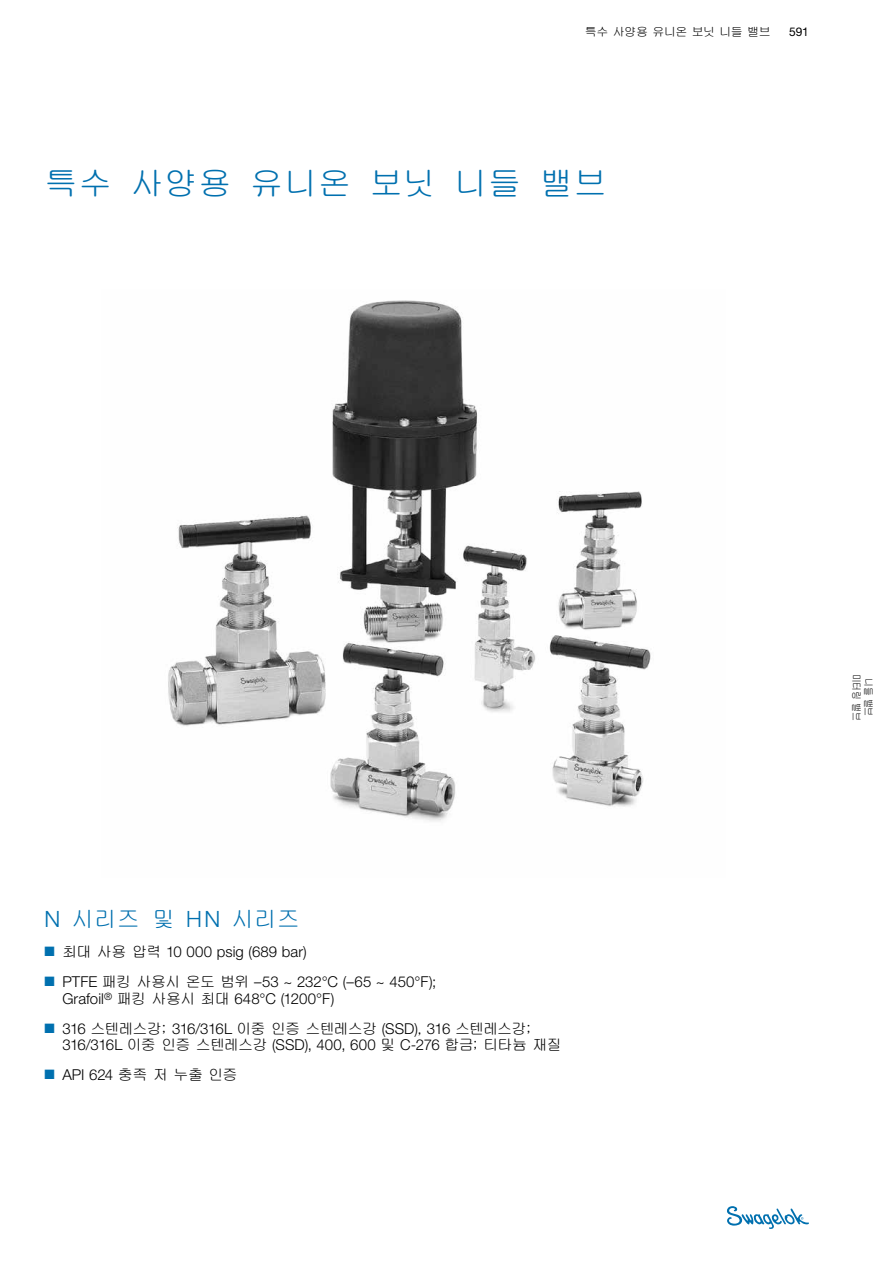
<style>
.page{position:relative;width:893px;height:1263px;background:#fff}
.page>*{position:absolute;margin:0;border:0;box-sizing:border-box;transform-origin:0 0}
.t1{font:33px "Gulim";letter-spacing:.025em;color:#0070af}
.t2{font:22.5px "Gulim";letter-spacing:.015em;color:#0070af}
.t3{font:300 15px/16.5px "Helvetica Neue LT Std";letter-spacing:.005em;color:#000}
.t4{font:15px "Gulim";letter-spacing:-.06em;color:#000}
.t5{font:12px "Gulim";letter-spacing:-.045em;color:#000}
.t6{font:12px "Helvetica Neue LT Std";color:#000}
.t7{font:10.5px "Gulim";letter-spacing:-.045em;color:#000;scale:.85 1}
.s1{font-family:"Helvetica Neue LT Std";font-weight:300}
.s2{color:#0070af}
.s3{font-family:"Gulim";font-weight:400}
</style>
<div class="page">
<svg style="left:727px;top:1206px;width:82px;height:23px"></svg>
<img style="left:168px;top:300px;width:483px;height:521px">
<p class="t5" style="left:585px;top:25px;width:187px">특수 사양용 유니온 보닛 니들 밸브</p>
<p class="t6" style="left:789px;top:24px;width:21px">591</p>
<h1 class="t1" style="left:44px;top:167px;width:564px">특수 사양용 유니온 보닛 니들 밸브</h1>
<h2 class="t2" style="left:44px;top:908px;width:257px"><span class="s1">N</span> 시리즈 및 <span class="s1">HN</span> 시리즈</h2>
<p class="t3" style="left:44px;top:943px;width:264px"><span class="s2">■</span> <span class="s3">최대 사용 압력</span> 10 000 psig (689 bar)</p>
<p class="t3" style="left:62px;top:973px;width:376px;text-indent:-18px"><span class="s2">■</span> PTFE <span class="s3">패킹 사용시 온도 범위</span> –53 ~ 232°C (–65 ~ 450°F);<br>Grafoil<sup>®</sup> <span class="s3">패킹 사용시 최대</span> 648°C (1200°F)</p>
<p class="t4" style="left:44px;top:1021px;width:488px"><span class="s2">■</span> <span class="s1">316</span> 스텐레스강; <span class="s1">316/316L</span> 이중 인증 스텐레스강 <span class="s1">(SSD)</span>, <span class="s1">316</span> 스텐레스강;</p>
<p class="t3" style="left:62px;top:1036px;width:501px">316/316L <span class="s3">이중 인증 스텐레스강</span> (SSD), 400, 600 <span class="s3">및</span> C-276 <span class="s3">합금; 티타늄 재질</span></p>
<p class="t4" style="left:44px;top:1067px;width:195px"><span class="s2">■</span> <span class="s1">API 624</span> 충족 저 누출 인증</p>
<p class="t7" style="left:862px;top:674px;width:56px;rotate:90deg">미터링 밸브</p>
<p class="t7" style="left:874px;top:678px;width:47px;rotate:90deg">니들 밸브</p>
</div>
